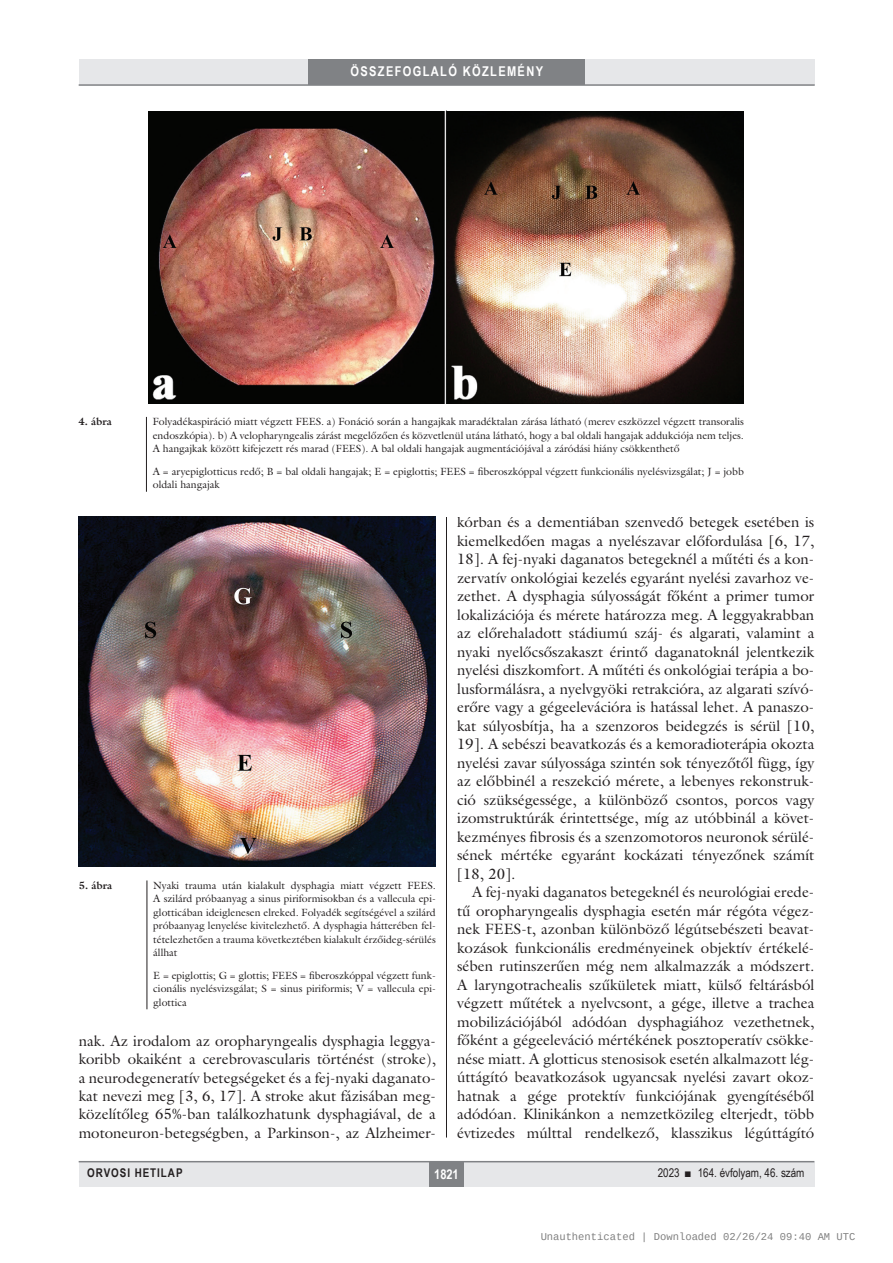
<style>
.page{position:relative;width:893px;height:1263px;background:#fff}
.page>*{position:absolute;margin:0;border:0;box-sizing:border-box;transform-origin:0 0}
.Body_Text{font:15px/18.5px "Galliard Reg";color:#231f20;text-align:justify}
.body-s{font:15px/18.5px "Galliard Reg";color:#231f20}
.t1{font:700 13.5px "Arial Narrow";letter-spacing:.1em;color:#fff}
.t2{font:12px "Arial Narrow";color:#231f20}
.t3{font:700 12px "Arial Narrow";letter-spacing:.08em;color:#231f20}
.kepalairas2{font:10.5px/13.5px "Galliard Reg";color:#231f20}
.t4{font:10.5px "Liberation Mono";color:rgb(0 0 0/.5)}
.kepalairas1{font:700 10.5px "Galliard Reg";color:#231f20}
</style>
<div class="page">
<div style="left:79px;top:1161px;width:735px;height:25px;background:#e6e7e9"></div>
<div style="left:429px;top:1161px;width:34px;height:25px;background:#808285"></div>
<hr style="left:79px;top:1161px;width:735px;height:1px;background:#808285">
<div style="left:79px;top:60px;width:735px;height:25px;background:#e6e7e9"></div>
<div style="left:308px;top:60px;width:277px;height:25px;background:#808285"></div>
<hr style="left:79px;top:84px;width:736px;height:2px;background:#808285">
<hr style="left:446px;top:111px;width:1px;height:1026px;background:#231f20">
<div style="left:149px;top:111px;width:595px;height:306px;background:#fff"></div>
<img style="left:149px;top:111px;width:595px;height:293px">
<hr style="left:146px;top:417px;width:1px;height:75px;background:#231f20">
<img style="left:79px;top:516px;width:356px;height:351px">
<hr style="left:147px;top:880px;width:1px;height:129px;background:#231f20">
<p class="t1" style="left:350px;top:61px;width:194px">ÖSSZEFOGLALÓ KÖZLEMÉNY</p>
<p class="kepalairas1" style="left:78px;top:415px;width:35px">4. ábra</p>
<p class="kepalairas2" style="left:153px;top:415px;width:593px;text-align:justify">Folyadékaspiráció miatt végzett FEES. a) Fonáció során a hangajkak maradéktalan zárása látható (merev eszközzel végzett transoralis endoszkópia). b) A velopharyngealis zárást megelőzően és közvetlenül utána látható, hogy a bal oldali hangajak addukciója nem teljes.<br>A hangajkak között kifejezett rés marad (FEES). A bal oldali hangajak augmentációjával a záródási hiány csökkenthető</p>
<p class="kepalairas2" style="left:153px;top:464px;width:593px">A = aryepiglotticus redő; B = bal oldali hangajak; E = epiglottis; FEES = fiberoszkóppal végzett funkcionális nyelésvizsgálat; J = jobb oldali hangajak</p>
<p class="kepalairas1" style="left:79px;top:878px;width:35px">5. ábra</p>
<p class="kepalairas2" style="left:153px;top:878px;width:284px">Nyaki trauma után kialakult dysphagia miatt végzett FEES.<br>A szilárd próbaanyag a sinus piriformisokban és a vallecula epi&shy;glotticában ideiglenesen elreked. Folyadék segítségével a szilárd próbaanyag lenyelése kivitelezhető. A dysphagia hátterében fel&shy;tételezhetően a trauma következtében kialakult érzőideg-sérülés állhat</p>
<p class="kepalairas2" style="left:153px;top:968px;width:284px">E = epiglottis; G = glottis; FEES = fiberoszkóppal végzett funk&shy;cionális nyelésvizsgálat; S = sinus piriformis; V = vallecula epi&shy;glottica</p>
<p class="Body_Text" style="left:79px;top:1032px;width:359px">nak. Az irodalom az oropharyngealis dysphagia leggya&shy;koribb okaiként a cerebrovascularis történést (stroke), a neurodegeneratív betegségeket és a fej-nyaki daganato&shy;kat nevezi meg [3, 6, 17]. A stroke akut fázisában meg&shy;közelítőleg 65%-ban találkozhatunk dysphagiával, de a motoneuron-betegségben, a Parkinson-, az Alzheimer-</p>
<p class="Body_Text" style="left:457px;top:512px;width:359px">kórban és a dementiában szenvedő betegek esetében is kiemelkedően magas a nyelészavar előfordulása [6, 17, 18]. A fej-nyaki daganatos betegeknél a műtéti és a kon&shy;zervatív onkológiai kezelés egyaránt nyelési zavarhoz ve&shy;zethet. A dysphagia súlyosságát főként a primer tumor lokalizációja és mérete határozza meg. A leggyakrabban az előrehaladott stádiumú száj- és algarati, valamint a nyaki nyelőcsőszakaszt érintő daganatoknál jelentkezik nyelési diszkomfort. A műtéti és onkológiai terápia a bo&shy;lusformálásra, a nyelvgyöki retrakcióra, az algarati szívó&shy;erőre vagy a gégeelevációra is hatással lehet. A panaszo&shy;kat súlyosbítja, ha a szenzoros beidegzés is sérül [10, 19]. A sebészi beavatkozás és a kemoradioterápia okozta nyelési zavar súlyossága szintén sok tényezőtől függ, így az előbbinél a reszekció mérete, a lebenyes rekonstruk&shy;ció szükségessége, a különböző csontos, porcos vagy izomstruktúrák érintettsége, míg az utóbbinál a követ&shy;kezményes fibrosis és a szenzomotoros neuronok sérülé&shy;sének mértéke egyaránt kockázati tényezőnek számít [18, 20].</p>
<p class="body-s" style="left:457px;top:882px;width:359px;text-indent:15px">A fej-nyaki daganatos betegeknél és neurológiai erede&shy;tű oropharyngealis dysphagia esetén már régóta végez&shy;nek FEES-t, azonban különböző légútsebészeti beavat&shy;kozások funkcionális eredményeinek objektív értékelé&shy;sében rutinszerűen még nem alkalmazzák a módszert.<br>A laryngotrachealis szűkületek miatt, külső feltárásból végzett műtétek a nyelvcsont, a gége, illetve a trachea mobilizációjából adódóan dysphagiához vezethetnek, főként a gégeeleváció mértékének posztoperatív csökke&shy;nése miatt. A glotticus stenosisok esetén alkalmazott lég&shy;úttágító beavatkozások ugyancsak nyelési zavart okoz&shy;hatnak a gége protektív funkciójának gyengítéséből adódóan. Klinikánkon a nemzetközileg elterjedt, több évtizedes múlttal rendelkező, klasszikus légúttágító</p>
<p class="t3" style="left:87px;top:1164px;width:97px">ORVOSI HETILAP</p>
<p class="t1" style="left:434px;top:1163px;width:26px">1821</p>
<p class="t2" style="left:658px;top:1164px;width:148px">2023 ■ 164. évfolyam, 46. szám</p>
<p class="t4" style="left:540px;top:1232px;width:316px">Unauthenticated | Downloaded 02/26/24 09:40 AM UTC</p>
</div>
